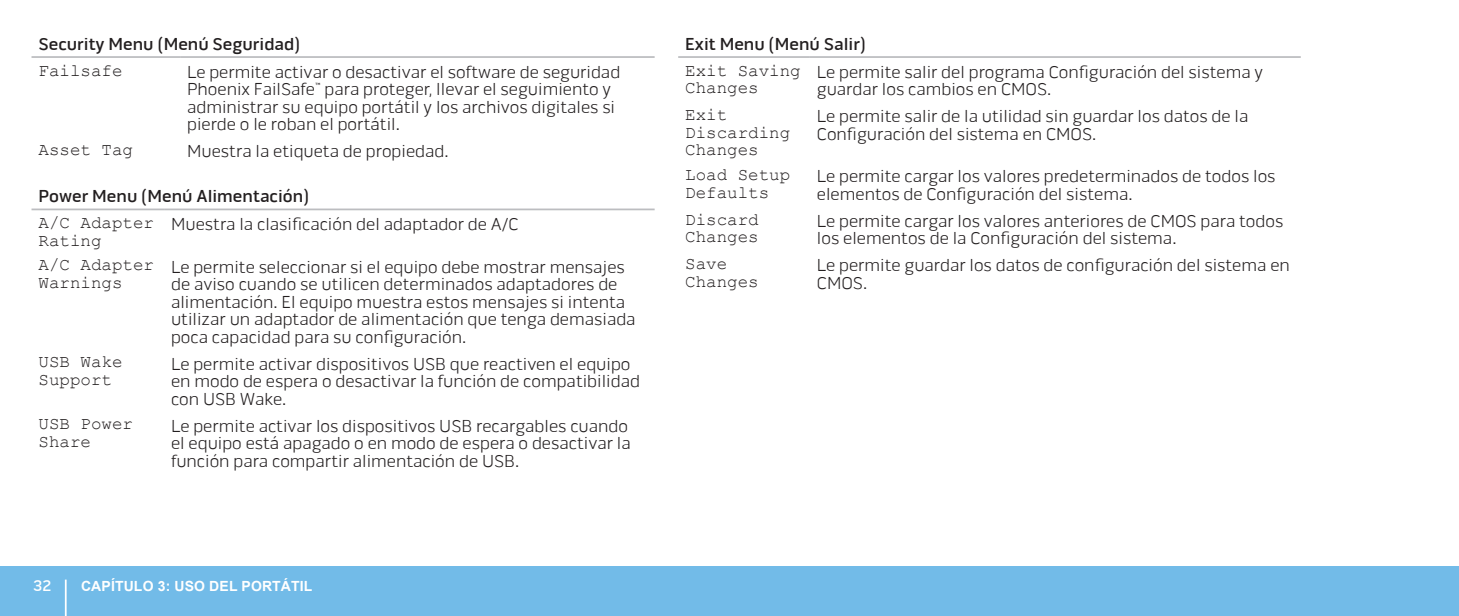
<style>
.page{position:relative;width:1459px;height:616px;background:#fff}
.page>*{position:absolute;margin:0;border:0;box-sizing:border-box;transform-origin:0 0}
.t1{font:300 17.5px/17.5px "Pill Alt 600 mg";color:#231f20}
.t2{font:17.5px/17.5px "Courier New";color:#231f20}
.t3{font:500 17.5px "Pill Alt 600 mg";color:#231f20}
.t4{font:500 15.75px "Pill Alt 600 mg";color:#fff}
.t5{font:700 14px "Arial";letter-spacing:.01em;color:#fff}
</style>
<div class="page">
<div style="left:0;top:566px;width:1458px;height:49px;background:#72bbe8"></div>
<hr style="left:1458px;top:566px;width:1px;height:49px;background:#72bbe8">
<hr style="left:65px;top:579px;width:2px;height:36px;background:#fff">
<hr style="left:32px;top:56px;width:148px;height:2px;background:#bcbdc0">
<hr style="left:180px;top:56px;width:474px;height:2px;background:#bcbdc0">
<hr style="left:32px;top:208px;width:132px;height:2px;background:#bcbdc0">
<hr style="left:164px;top:208px;width:490px;height:2px;background:#bcbdc0">
<hr style="left:678px;top:56px;width:132px;height:2px;background:#bcbdc0">
<hr style="left:810px;top:56px;width:490px;height:2px;background:#bcbdc0">
<p class="t3" style="left:38px;top:34px;width:264px">Security Menu (Menú Seguridad)</p>
<p class="t2" style="left:38px;top:61px;width:85px">Failsafe</p>
<p class="t1" style="left:187px;top:63px;width:435px">Le permite activar o desactivar el software de seguridad Phoenix FailSafe<sup>™</sup> para proteger, llevar el seguimiento y administrar su equipo portátil y los archivos digitales si pierde o le roban el portátil.</p>
<p class="t2" style="left:39px;top:140px;width:96px">Asset Tag</p>
<p class="t1" style="left:187px;top:143px;width:263px">Muestra la etiqueta de propiedad.</p>
<p class="t3" style="left:38px;top:186px;width:273px">Power Menu (Menú Alimentación)</p>
<p class="t2" style="left:38px;top:213px;width:117px">A/C Adapter<br>Rating</p>
<p class="t1" style="left:171px;top:215px;width:349px">Muestra la clasificación del adaptador de A/C</p>
<p class="t2" style="left:38px;top:255px;width:117px">A/C Adapter<br>Warnings</p>
<p class="t1" style="left:171px;top:258px;width:466px">Le permite seleccionar si el equipo debe mostrar mensajes de aviso cuando se utilicen determinados adaptadores de alimentación. El equipo muestra estos mensajes si intenta utilizar un adaptador de alimentación que tenga demasiada poca capacidad para su configuración.</p>
<p class="t2" style="left:38px;top:352px;width:85px">USB Wake<br>Support</p>
<p class="t1" style="left:171px;top:355px;width:470px">Le permite activar dispositivos USB que reactiven el equipo en modo de espera o desactivar la función de compatibilidad con USB Wake.</p>
<p class="t2" style="left:38px;top:414px;width:96px">USB Power<br>Share</p>
<p class="t1" style="left:171px;top:417px;width:461px">Le permite activar los dispositivos USB recargables cuando el equipo está apagado o en modo de espera o desactivar la función para compartir alimentación de USB.</p>
<p class="t4" style="left:33px;top:576px;width:20px">32</p>
<p class="t5" style="left:81px;top:576px;width:233px">CAPÍTULO 3: USO DE L PORTÁTI L</p>
<p class="t3" style="left:685px;top:34px;width:183px">Exit Menu (Menú Salir)</p>
<p class="t2" style="left:685px;top:61px;width:117px">Exit Saving<br>Changes</p>
<p class="t1" style="left:817px;top:63px;width:448px">Le permite salir del programa Configuración del sistema y guardar los cambios en CMOS.</p>
<p class="t2" style="left:685px;top:105px;width:106px">Exit<br>Discarding<br>Changes</p>
<p class="t1" style="left:817px;top:108px;width:433px">Le permite salir de la utilidad sin guardar los datos de la<br>Configuración del sistema en CMOS.</p>
<p class="t2" style="left:685px;top:165px;width:106px">Load Setup<br>Defaults</p>
<p class="t1" style="left:817px;top:167px;width:460px">Le permite cargar los valores predeterminados de todos los elementos de Configuración del sistema.</p>
<p class="t2" style="left:685px;top:209px;width:75px">Discard<br>Changes</p>
<p class="t1" style="left:817px;top:212px;width:468px">Le permite cargar los valores anteriores de CMOS para todos los elementos de la Configuración del sistema.</p>
<p class="t2" style="left:685px;top:254px;width:75px">Save<br>Changes</p>
<p class="t1" style="left:817px;top:256px;width:474px">Le permite guardar los datos de configuración del sistema en<br>CMOS.</p>
</div>
